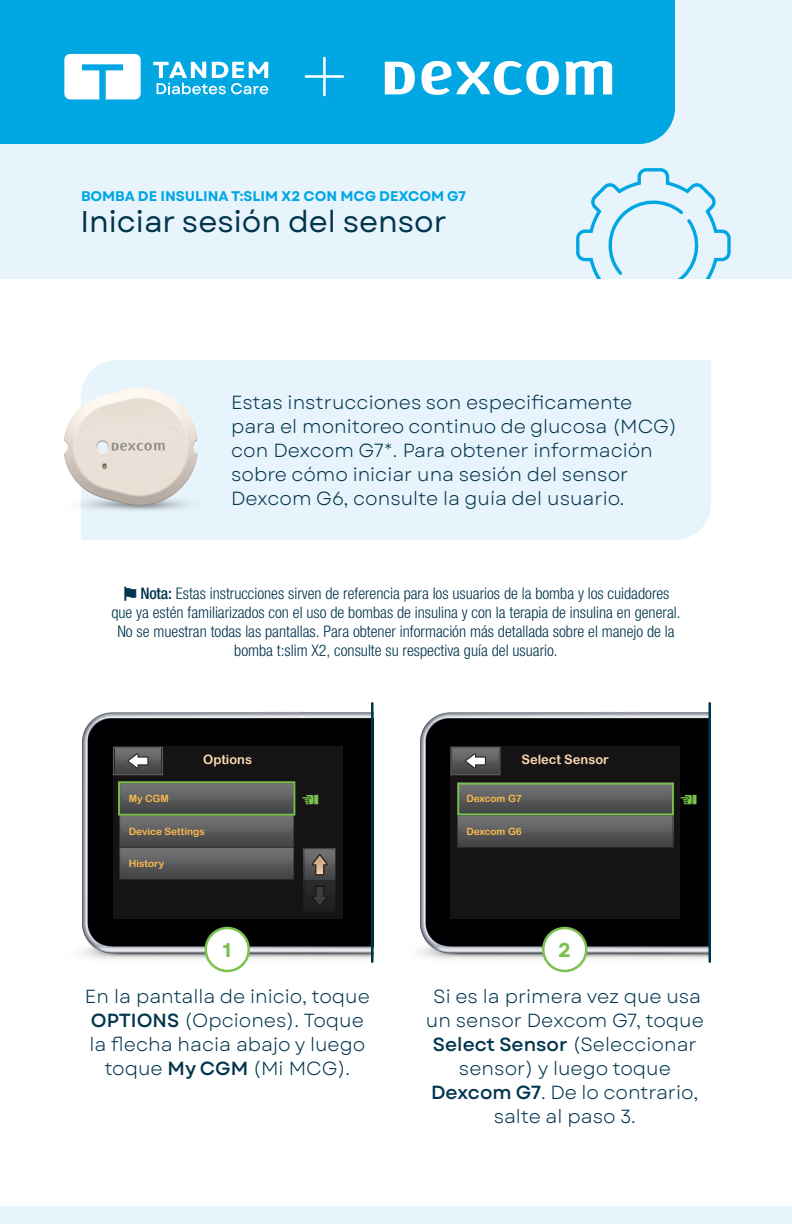
<style>
.page{position:relative;width:792px;height:1224px;background:#fff}
.page>*{position:absolute;margin:0;border:0;box-sizing:border-box;transform-origin:0 0}
.t1{font:30px "Garet";color:#01354e}
.Step_Number{font:700 20px "Garet";color:#7ac24d}
.Body{font:19px/24px "Garet";color:#01354e;text-align:center}
.Note___Warning{font:300 condensed 16px/19px "Helvetica Neue LT Std";color:#01354e;text-align:center}
.Note___Warning-2{font:700 16px "Garet";color:#7ac24d}
.Subtitle{font:700 14px "Garet";color:#00a7e3}
.t2{font:13px "Arial Rounded MT Bold";color:#fedab3}
.t3{font:10px "Arial Rounded MT Bold";color:#fcb94b}
.s1{font-weight:300}
.s2{font-family:"Garet";font-weight:700;font-stretch:normal}
.s3{font-weight:500}
</style>
<div class="page">
<div style="left:266px;top:360px;width:445px;height:180px;background:#e8f4fb"></div>
<div style="left:0;top:1206px;width:792px;height:18px;background:#e8f4fb"></div>
<div style="left:0;top:0;width:792px;height:279px;background:#e8f4fb"></div>
<div style="left:0;top:0;width:675px;height:144px;background:#00a7e3"></div>
<img style="left:420px;top:702px;width:291px;height:270px">
<img style="left:82px;top:702px;width:292px;height:270px">
<hr style="left:708px;top:703px;width:3px;height:259px;background:#01354e">
<hr style="left:371px;top:703px;width:3px;height:259px;background:#01354e">
<img style="left:64px;top:360px;width:202px;height:180px">
<div style="left:450px;top:747px;width:230px;height:172px;background:#151314"></div>
<svg style="left:450px;top:747px;width:51px;height:28px"></svg>
<svg style="left:457px;top:782px;width:216px;height:66px"></svg>
<div style="left:113px;top:747px;width:229px;height:172px;background:#151314"></div>
<svg style="left:304px;top:848px;width:32px;height:63px"></svg>
<svg style="left:113px;top:747px;width:50px;height:28px"></svg>
<svg style="left:119px;top:784px;width:175px;height:96px"></svg>
<svg style="left:576px;top:168px;width:155px;height:111px"></svg>
<div style="left:543px;top:928px;width:43px;height:43px;background:#fff;border-radius:50%"></div>
<div style="left:542px;top:927px;width:46px;height:45px;border:2px solid #7ac24d;border-radius:50%"></div>
<div style="left:206px;top:928px;width:43px;height:43px;background:#fff;border-radius:50%"></div>
<div style="left:204px;top:927px;width:46px;height:45px;border:2px solid #7ac24d;border-radius:50%"></div>
<svg style="left:64px;top:54px;width:77px;height:45px"></svg>
<svg style="left:153px;top:62px;width:115px;height:32px"></svg>
<svg style="left:421px;top:61px;width:138px;height:34px"></svg>
<svg style="left:385px;top:62px;width:30px;height:32px"></svg>
<svg style="left:565px;top:61px;width:47px;height:34px"></svg>
<hr style="left:323px;top:58px;width:3px;height:37px;background:#fff">
<hr style="left:306px;top:75px;width:37px;height:3px;background:#fff">
<div style="left:457px;top:783px;width:217px;height:32px;border:2px solid #7ac24d"></div>
<div style="left:118px;top:781px;width:177px;height:35px;border:2px solid #7ac24d"></div>
<p class="Subtitle" style="left:81px;top:187px;width:387px">BOMBA DE INSULINA T:SLIM X2 CON MCG DEXCOM G7</p>
<p class="t1" style="left:80px;top:203px;width:368px">Iniciar sesión del sensor</p>
<p class="Body" style="left:231px;top:391px;width:447px;text-align:left">Estas instrucciones son especificamente para el monitoreo continuo de glucosa (MCG) con Dexcom G7<span class="s1">*</span>. Para obtener información sobre cómo iniciar una sesión del sensor Dexcom G6, consulte la guía del usuario.</p>
<p class="Note___Warning" style="left:111px;top:583px;width:571px"><span class="s2">⚑</span> <span class="s3">Nota:</span> Estas instrucciones sirven de referencia para los usuarios de la bomba y los cuidadores que ya estén familiarizados con el uso de bombas de insulina y con la terapia de insulina en general.<br>No se muestran todas las pantallas. Para obtener información más detallada sobre el manejo de la bomba t:slim X2, consulte su respectiva guía del usuario.</p>
<p class="t2" style="left:203px;top:752px;width:50px">Options</p>
<p class="t3" style="left:129px;top:793px;width:42px">My CGM</p>
<p class="t3" style="left:129px;top:825px;width:78px">Device Settings</p>
<p class="t3" style="left:129px;top:857px;width:37px">History</p>
<p class="t2" style="left:521px;top:752px;width:89px">Select Sensor</p>
<p class="Note___Warning-2" style="left:301px;top:789px;width:20px">☚</p>
<p class="Note___Warning-2" style="left:680px;top:790px;width:20px">☚</p>
<p class="t3" style="left:466px;top:793px;width:57px">Dexcom G7</p>
<p class="t3" style="left:466px;top:825px;width:57px">Dexcom G6</p>
<p class="Step_Number" style="left:223px;top:937px;width:10px">1</p>
<p class="Body" style="left:85px;top:985px;width:286px">En la pantalla de inicio, toque<br><span class="s3">OPTIONS</span> (Opciones). Toque la flecha hacia abajo y luego toque <span class="s3">My CGM</span> (Mi MCG).</p>
<p class="Step_Number" style="left:558px;top:937px;width:14px">2</p>
<p class="Body" style="left:426px;top:985px;width:280px">Si es la primera vez que usa un sensor Dexcom G7, toque<br><span class="s3">Select Sensor</span> (Seleccionar sensor) y luego toque<br><span class="s3">Dexcom G7</span>. De lo contrario, salte al paso 3.</p>
</div>
